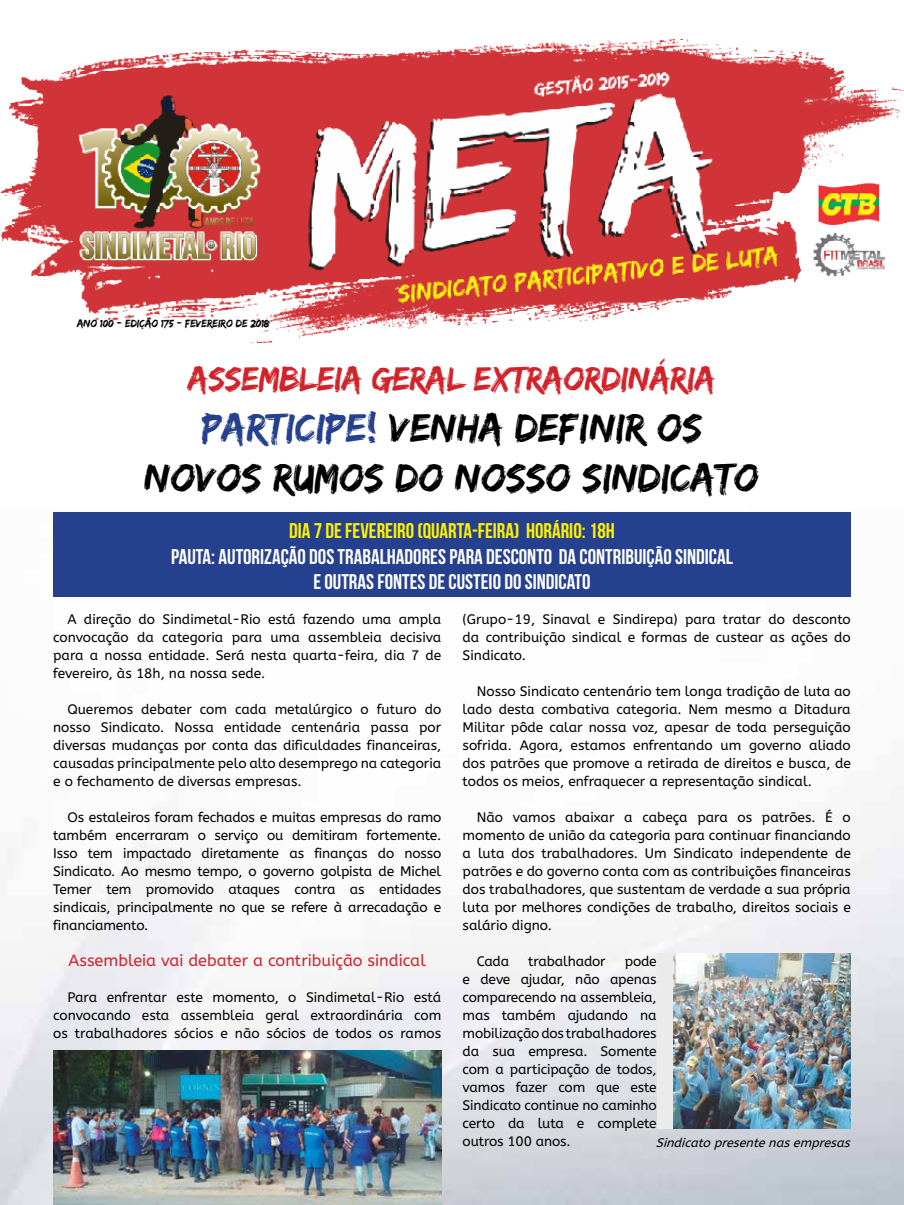
<style>
.page{position:relative;width:904px;height:1205px;background:#fff}
.page>*{position:absolute;margin:0;border:0;box-sizing:border-box;transform-origin:0 0}
.t1{font:41.25px/49.5px "Edo";color:#000;text-align:center}
.t2{font:35px "Edo";letter-spacing:-.01em;color:#d2232a}
.t3{font:21.25px/25.5px "Bebas Neue";color:#fff;text-align:center}
.t4{font:21.25px "Bebas Neue";color:#fff200}
.t5{font:16.25px "A Bee Zee";color:#d2232a}
.t6{font:13.75px/18px "A Bee Zee";color:#000;text-align:justify}
.t7{font:italic 12.5px "A Bee Zee";color:#000}
.t8{font:11.25px "Edo";letter-spacing:-.01em;color:#000}
.s1{color:#25408f}
</style>
<div class="page">
<img style="left:0;top:512px;width:904px;height:693px">
<img style="left:1px;top:38px;width:903px;height:304px">
<div style="left:73px;top:104px;width:49px;height:20px;background:#d13438"></div>
<img style="left:53px;top:1050px;width:388px;height:155px">
<img style="left:672px;top:953px;width:178px;height:176px">
<div style="left:656px;top:953px;width:16px;height:176px;background:#ebebec"></div>
<div style="left:53px;top:513px;width:797px;height:84px;background:#25408f"></div>
<p class="t8" style="left:77px;top:316px;width:194px">Ano 100 - edição 175 - fevereiro de 2018</p>
<h2 class="t2" style="left:188px;top:358px;width:529px">Assembleia geral extraordinária</h2>
<h1 class="t1" style="left:145px;top:402px;width:616px"><span class="s1">Participe!</span> Venha def nir os novos rumos do nosso Sindicato</h1>
<h1 class="t1" style="left:579px;top:402px;width:11px">i</h1>
<h3 class="t4" style="left:289px;top:519px;width:326px">DIA 7 DE FEVEREIRO (QUARTA-FEIRA) HORÁRIO: 18H</h3>
<h3 class="t3" style="left:171px;top:543px;width:563px">PAUTA: AUTORIZAÇÃO DOS TRABALHADORES PARA DESCONTO DA CONTRIBUIÇÃO SINDICAL<br>E OUTRAS FONTES DE CUSTEIO DO SINDICATO</h3>
<p class="t6" style="left:53px;top:610px;width:390px;text-indent:14px">A direção do Sindimetal-Rio está fazendo uma ampla convocação da categoria para uma assembleia decisiva para a nossa entidade. Será nesta quarta-feira, dia 7 de fevereiro, às 18h, na nossa sede.</p>
<p class="t6" style="left:53px;top:700px;width:390px;text-indent:14px">Queremos debater com cada metalúrgico o futuro do nosso Sindicato. Nossa entidade centenária passa por diversas mudanças por conta das dificuldades financeiras, causadas principalmente pelo alto desemprego na categoria e o fechamento de diversas empresas.</p>
<p class="t6" style="left:53px;top:808px;width:390px;text-indent:14px">Os estaleiros foram fechados e muitas empresas do ramo também encerraram o serviço ou demitiram fortemente.<br>Isso tem impactado diretamente as finanças do nosso Sindicato. Ao mesmo tempo, o governo golpista de Michel Temer tem promovido ataques contra as entidades sindicais, principalmente no que se refere à arrecadação e financiamento.</p>
<p class="t5" style="left:69px;top:951px;width:359px">Assembleia vai debater a contribuição sindical</p>
<p class="t6" style="left:53px;top:988px;width:389px;text-indent:14px">Para enfrentar este momento, o Sindimetal-Rio está convocando esta assembleia geral extraordinária com os trabalhadores sócios e não sócios de todos os ramos</p>
<p class="t6" style="left:462px;top:610px;width:390px">(Grupo-19, Sinaval e Sindirepa) para tratar do desconto da contribuição sindical e formas de custear as ações do Sindicato.</p>
<p class="t6" style="left:462px;top:682px;width:390px;text-indent:14px">Nosso Sindicato centenário tem longa tradição de luta ao lado desta combativa categoria. Nem mesmo a Ditadura Militar pôde calar nossa voz, apesar de toda perseguição sofrida. Agora, estamos enfrentando um governo aliado dos patrões que promove a retirada de direitos e busca, de todos os meios, enfraquecer a representação sindical.</p>
<p class="t6" style="left:462px;top:808px;width:390px;text-indent:14px">Não vamos abaixar a cabeça para os patrões. É o momento de união da categoria para continuar financiando a luta dos trabalhadores. Um Sindicato independente de patrões e do governo conta com as contribuições financeiras dos trabalhadores, que sustentam de verdade a sua própria luta por melhores condições de trabalho, direitos sociais e salário digno.</p>
<p class="t6" style="left:477px;top:952px;width:34px">Cada</p>
<p class="t6" style="left:528px;top:952px;width:79px">trabalhador</p>
<p class="t6" style="left:462px;top:952px;width:196px;text-indent:162px">pode e deve ajudar, não apenas comparecendo na assembleia, mas também ajudando na mobilização dos trabalhadores da sua empresa. Somente com a participação de todos, vamos fazer com que este Sindicato continue no caminho certo da luta e complete outros 100 anos.</p>
<p class="t7" style="left:656px;top:1135px;width:199px">Sindicato presentenasempresas</p>
</div>
